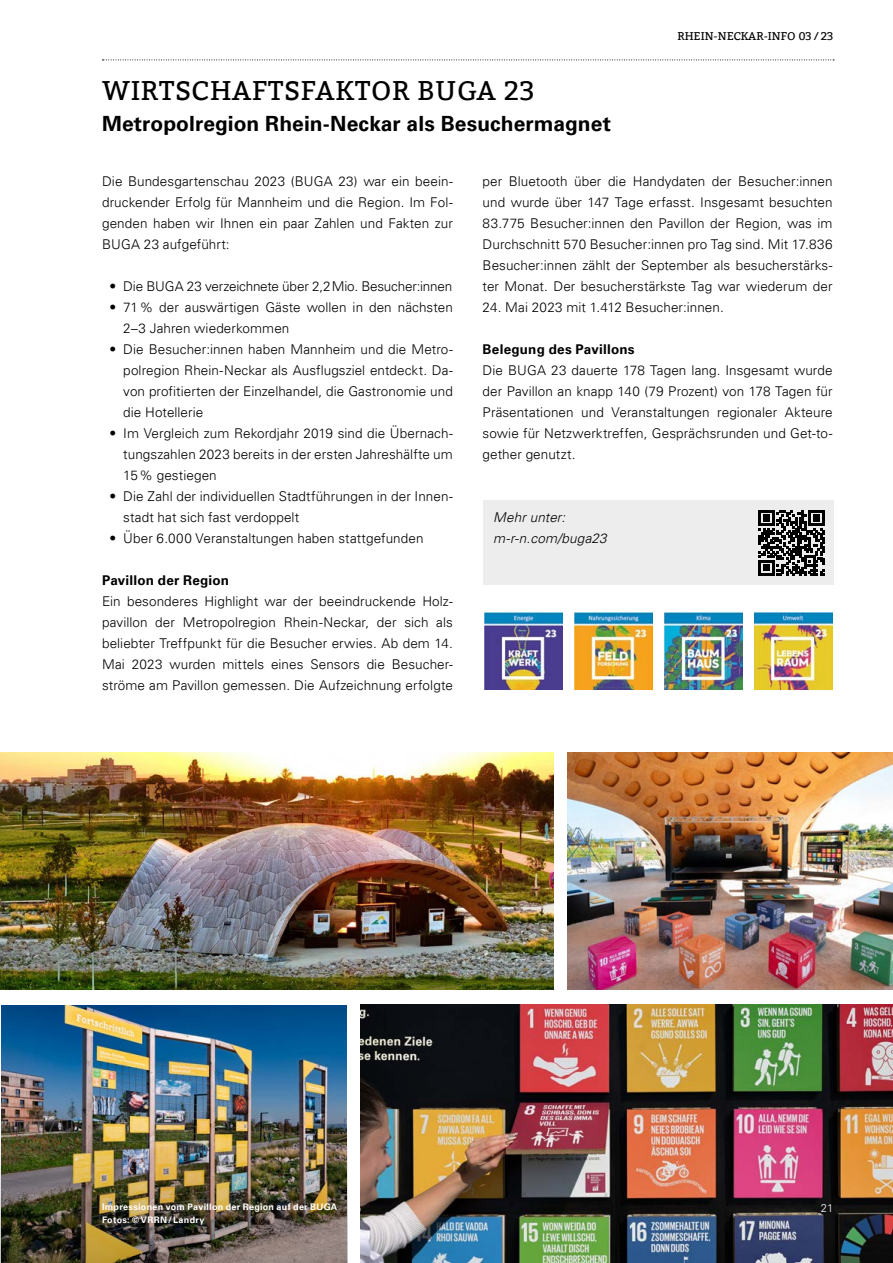
<style>
.page{position:relative;width:893px;height:1263px;background:#fff}
.page>*{position:absolute;margin:0;border:0;box-sizing:border-box;transform-origin:0 0}
.Headline_Kat1_SG_18{font:27px "Bitter";letter-spacing:.025em;color:#000}
.Headline_Kat2{font:700 21px "Univers LT";letter-spacing:.005em;color:#000}
.Fließtext_2-Spaltig{font:300 13.5px/21px "Univers LT";letter-spacing:.005em;color:#000;text-align:justify}
.Bulletpoints_2-Spaltig{font:300 13.5px/21px "Univers LT";letter-spacing:.005em;color:#000}
.Bulletpoints_2-Spaltig-2{font:300 13.5px "Univers LT";letter-spacing:-.015em;color:#000}
.Headline_Kat4{font:700 13.5px "Univers LT";letter-spacing:.015em;color:#000}
.Tabellenkörper{font:italic 300 13.5px "Univers LT";letter-spacing:.01em;color:#000}
.t1{font:11.25px "Bitter";color:#000}
.t2{font:300 11.25px "Univers LT";color:#fff}
.t3{font:700 9px/13.5px "Univers LT";letter-spacing:.03em;color:#fff}
</style>
<div class="page">
<svg style="left:102px;top:60px;width:732px;height:1px"></svg>
<img style="left:0;top:753px;width:554px;height:237px">
<img style="left:360px;top:1005px;width:533px;height:258px">
<img style="left:568px;top:753px;width:325px;height:237px">
<img style="left:1px;top:1005px;width:346px;height:113px">
<img style="left:1px;top:1118px;width:346px;height:145px">
<img style="left:754px;top:613px;width:78px;height:76px">
<img style="left:665px;top:613px;width:77px;height:76px">
<img style="left:575px;top:613px;width:77px;height:76px">
<img style="left:485px;top:613px;width:77px;height:76px">
<div style="left:483px;top:501px;width:350px;height:84px;background:#ededed"></div>
<svg style="left:759px;top:510px;width:65px;height:66px"></svg>
<h3 class="Headline_Kat1_SG_18" style="left:102px;top:74px;width:434px">WIRTSCHAFTSFAKTOR BUGA 23</h3>
<h4 class="Headline_Kat2" style="left:102px;top:111px;width:510px">Metropolregion Rhein-Neckar als Besuchermagnet</h4>
<p class="t1" style="left:677px;top:30px;width:158px">RHEIN-NECKAR-INFO 03 / 23</p>
<p class="Fließtext_2-Spaltig" style="left:102px;top:170px;width:352px">Die Bundesgartenschau 2023 (BUGA 23) war ein beein&shy;druckender Erfolg für Mannheim und die Region. Im Fol&shy;genden haben wir Ihnen ein paar Zahlen und Fakten zur BUGA 23 aufgeführt:</p>
<p class="Bulletpoints_2-Spaltig-2" style="left:109px;top:278px;width:344px">• Die BUGA 23 verzeichnete über 2,2Mio. Besucher:innen</p>
<p class="Bulletpoints_2-Spaltig" style="left:123px;top:296px;width:331px;text-indent:-14px">• 71% der auswärtigen Gäste wollen in den nächsten<br>2–3 Jahren wiederkommen</p>
<p class="Bulletpoints_2-Spaltig" style="left:123px;top:338px;width:331px;text-align:justify;text-indent:-14px">• Die Besucher:innen haben Mannheim und die Metro&shy;polregion Rhein-Neckar als Ausflugsziel entdeckt. Da&shy;von profitierten der Einzelhandel, die Gastronomie und die Hotellerie</p>
<p class="Bulletpoints_2-Spaltig" style="left:123px;top:422px;width:331px;text-align:justify;text-indent:-14px">• Im Vergleich zum Rekordjahr 2019 sind die Übernach&shy;tungszahlen 2023 bereits in der ersten Jahreshälfte um 15% gestiegen</p>
<p class="Bulletpoints_2-Spaltig" style="left:123px;top:485px;width:331px;text-indent:-14px">• Die Zahl der individuellen Stadtführungen in der Innen&shy;stadt hat sich fast verdoppelt</p>
<p class="Bulletpoints_2-Spaltig" style="left:109px;top:527px;width:316px">• Über 6.000 Veranstaltungen haben stattgefunden</p>
<h6 class="Headline_Kat4" style="left:102px;top:572px;width:129px">Pavillon der Region</h6>
<p class="Fließtext_2-Spaltig" style="left:102px;top:590px;width:352px">Ein besonderes Highlight war der beeindruckende Holz&shy;pavillon der Metropolregion Rhein-Neckar, der sich als beliebter Treffpunkt für die Besucher erwies. Ab dem 14.<br>Mai 2023 wurden mittels eines Sensors die Besucher&shy;ströme am Pavillon gemessen. Die Aufzeichnung erfolgte</p>
<p class="Fließtext_2-Spaltig" style="left:483px;top:170px;width:351px">per Bluetooth über die Handydaten der Besucher:innen und wurde über 147 Tage erfasst. Insgesamt besuchten 83.775 Besucher:innen den Pavillon der Region, was im Durchschnitt 570 Besucher:innen pro Tag sind. Mit 17.836<br>Besucher:innen zählt der September als besucherstärks&shy;ter Monat. Der besucherstärkste Tag war wiederum der</p>
<p class="Fließtext_2-Spaltig" style="left:483px;top:296px;width:243px">24. Mai 2023 mit 1.412 Besucher:innen.</p>
<h6 class="Headline_Kat4" style="left:483px;top:341px;width:154px">Belegung des Pavillons</h6>
<p class="Fließtext_2-Spaltig" style="left:483px;top:359px;width:351px">Die BUGA 23 dauerte 178 Tagen lang. Insgesamt wurde der Pavillon an knapp 140 (79 Prozent) von 178 Tagen für Präsentationen und Veranstaltungen regionaler Akteure sowie für Netzwerktreffen, Gesprächsrunden und Get-to&shy;gether genutzt.</p>
<p class="Tabellenkörper" style="left:493px;top:509px;width:74px">Mehr unter:</p>
<p class="Tabellenkörper" style="left:493px;top:530px;width:115px">m-r-n.com/buga23</p>
<p class="t3" style="left:102px;top:1200px;width:237px">Impressionen vom Pavillon der Region auf der BUGA<br>Fotos: ©VRRN/Landry</p>
<p class="t2" style="left:821px;top:1201px;width:14px">21</p>
</div>
